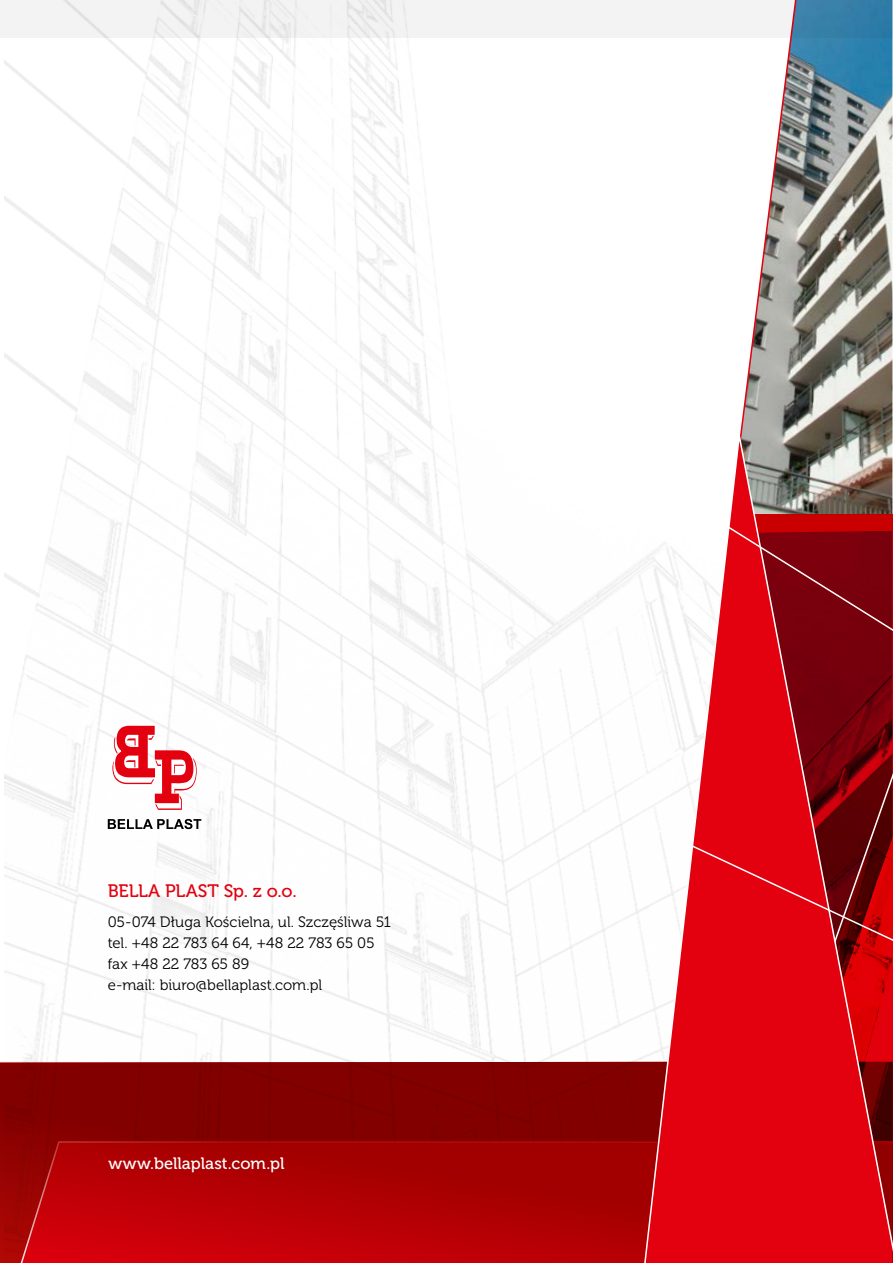
<style>
.page{position:relative;width:893px;height:1263px;background:#fff}
.page>*{position:absolute;margin:0;border:0;box-sizing:border-box;transform-origin:0 0}
.t1{font:18px "Museo 500";letter-spacing:-.005em;color:#e3000f}
.t2{font:16.5px "Museo 500";color:#fff}
.t3{font:15px/21px "Museo 300";color:#000}
</style>
<div class="page">
<img style="left:4px;top:38px;width:632px;height:1021px">
<svg style="left:740px;top:38px;width:152px;height:396px"></svg>
<div style="left:0;top:0;width:892px;height:38px;background:#f3f3f3"></div>
<svg style="left:0;top:1059px;width:636px;height:204px;background:#a00406"></svg>
<svg style="left:636px;top:434px;width:256px;height:829px"></svg>
<svg style="left:678px;top:495px;width:214px;height:333px"></svg>
<svg style="left:656px;top:828px;width:236px;height:277px;background:#d51c27"></svg>
<svg style="left:112px;top:726px;width:85px;height:84px"></svg>
<svg style="left:108px;top:819px;width:93px;height:10px"></svg>
<p class="t1" style="left:108px;top:881px;width:190px">BELLA PLAST Sp. z o.o.</p>
<p class="t3" style="left:108px;top:911px;width:285px">05-074 Długa Kościelna, ul. Szczęśliwa 51 tel. +48 22 783 64 64, +48 22 783 65 05 fax +48 22 783 65 89<br>e-mail: biuro@bellaplast.com.pl</p>
<p class="t2" style="left:109px;top:1154px;width:177px">www.bellaplast.com.pl</p>
</div>
